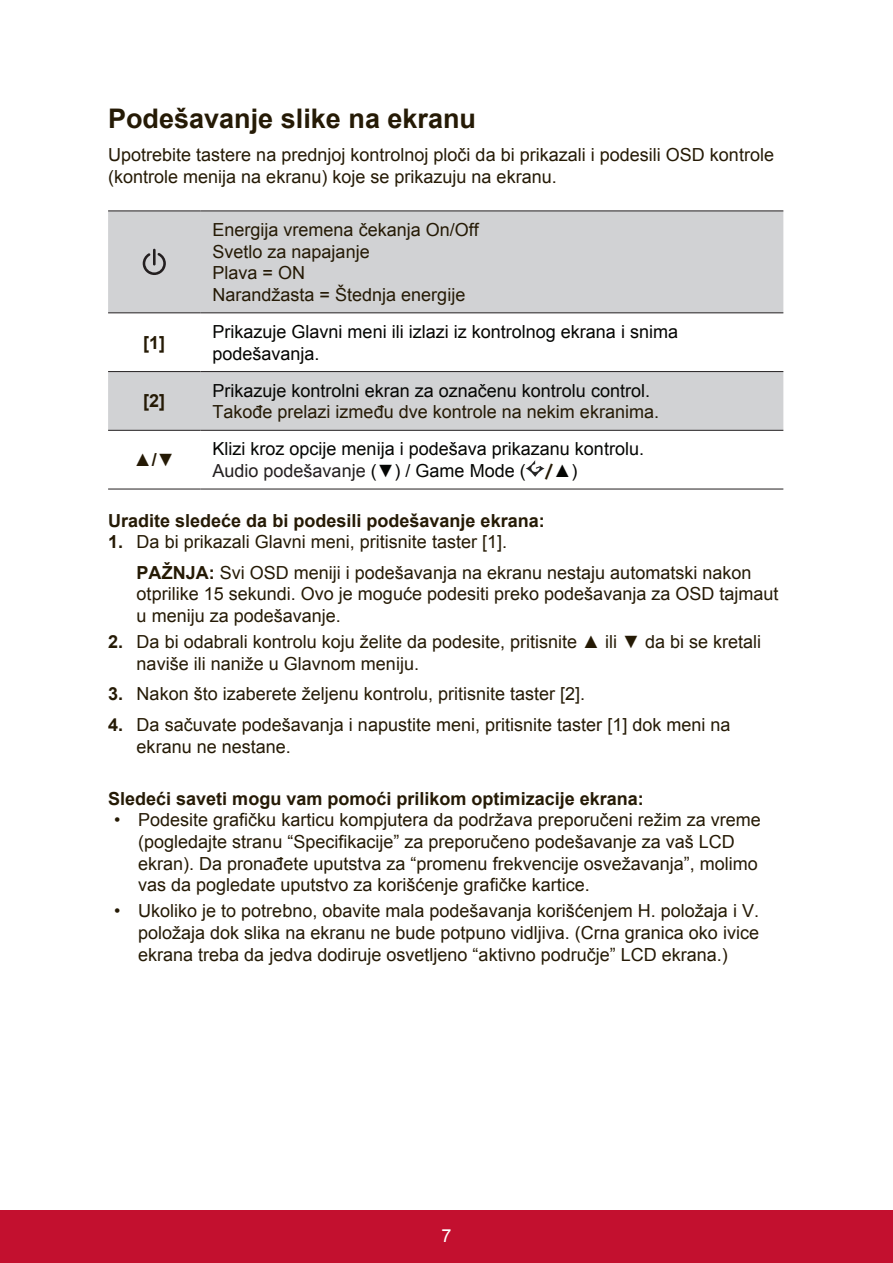
<style>
.page{position:relative;width:893px;height:1263px;background:#fff}
.page>*{position:absolute;margin:0;border:0;box-sizing:border-box;transform-origin:0 0}
.t1{font:700 27px "Arial";color:#251a05}
.t2{font:18px/21.6px "Arial";color:#251a05}
.t3{font:18px/21.6px "Arial";color:#040503}
.t4{font:700 18px "Arial";color:#251a05}
.t5{font:18px "Arial";color:#fff}
.s1{color:#231f20}
.s2{font-family:"DFN Hei W9 WIN BF";color:#251a05}
.s3{font-weight:700}
</style>
<div class="page">
<div style="left:0;top:1210px;width:892px;height:53px;background:#c3102f"></div>
<svg style="left:108px;top:211px;width:675px;height:219px;fill:#d1d2d4"></svg>
<hr style="left:108px;top:210px;width:92px;height:1px;background:#231f20">
<hr style="left:200px;top:210px;width:583px;height:1px;background:#231f20">
<hr style="left:108px;top:312px;width:92px;height:1px;background:#231f20">
<hr style="left:200px;top:312px;width:583px;height:1px;background:#231f20">
<hr style="left:108px;top:371px;width:92px;height:1px;background:#231f20">
<hr style="left:200px;top:371px;width:583px;height:1px;background:#231f20">
<hr style="left:108px;top:430px;width:92px;height:1px;background:#231f20">
<hr style="left:200px;top:430px;width:583px;height:1px;background:#231f20">
<hr style="left:108px;top:488px;width:92px;height:1px;background:#231f20">
<hr style="left:200px;top:488px;width:583px;height:1px;background:#231f20">
<svg style="left:143px;top:249px;width:23px;height:26px"></svg>
<svg style="left:526px;top:460px;width:18px;height:17px"></svg>
<h1 class="t1" style="left:108px;top:100px;width:369px">Podešavanje slike na ekranu</h1>
<p class="t2" style="left:108px;top:144px;width:667px">Upotrebite tastere na prednjoj kontrolnoj ploči da bi prikazali i podesili OSD kontrole (kontrole menija na ekranu) koje se prikazuju na ekranu.</p>
<p class="t2" style="left:212px;top:219px;width:268px">Energija vremena čekanja On/Off<br>Svetlo za napajanje<br>Plava = ON<br>Narandžasta = Štednja energije</p>
<p class="t4" style="left:143px;top:330px;width:23px">[1]</p>
<p class="t3" style="left:212px;top:321px;width:467px">Prikazuje Glavni meni ili izlazi iz kontrolnog ekrana i snima podešavanja.</p>
<p class="t4" style="left:143px;top:389px;width:23px">[2]</p>
<p class="t3" style="left:212px;top:380px;width:439px">Prikazuje kontrolni ekran za označenu kontrolu control.</p>
<p class="t2" style="left:212px;top:401px;width:448px">Takođe prelazi između dve kontrole na nekim ekranima.</p>
<p class="t4" style="left:134px;top:448px;width:42px">▲/▼</p>
<p class="t3" style="left:212px;top:438px;width:433px">Klizi kroz opcije menija i podešava prikazanu kontrolu.<br><span class="s1">Audio podešavanje</span> (▼) / Game Mode ( <span class="s2">/</span>▲)</p>
<p class="t4" style="left:108px;top:508px;width:438px">Uradite sledeće da bi podesili podešavanje ekrana:</p>
<p class="t2" style="left:137px;top:527px;width:616px;line-height:30.6px;text-indent:-28px"><span class="s3">1.</span> Da bi prikazali Glavni meni, pritisnite taster [1].<br><span class="s3">PAŽNJA:</span> Svi OSD meniji i podešavanja na ekranu nestaju automatski nakon</p>
<p class="t2" style="left:137px;top:583px;width:643px">otprilike 15 sekundi. Ovo je moguće podesiti preko podešavanja za OSD tajmaut u meniju za podešavanje.</p>
<p class="t2" style="left:137px;top:631px;width:625px;text-indent:-28px"><span class="s3">2.</span> Da bi odabrali kontrolu koju želite da podesite, pritisnite ▲ ili ▼ da bi se kretali naviše ili naniže u Glavnom meniju.</p>
<p class="t2" style="left:108px;top:683px;width:478px"><span class="s3">3.</span> Nakon što izaberete željenu kontrolu, pritisnite taster [2].</p>
<p class="t2" style="left:137px;top:714px;width:595px;text-indent:-28px"><span class="s3">4.</span> Da sačuvate podešavanja i napustite meni, pritisnite taster [1] dok meni na ekranu ne nestane.</p>
<p class="t4" style="left:108px;top:786px;width:537px">Sledeći saveti mogu vam pomoći prilikom optimizacije ekrana:</p>
<p class="t2" style="left:138px;top:809px;width:624px;text-indent:-24px">• Podesite grafičku karticu kompjutera da podržava preporučeni režim za vreme (pogledajte stranu “Specifikacije” za preporučeno podešavanje za vaš LCD ekran). Da pronađete uputstva za “promenu frekvencije osvežavanja”, molimo vas da pogledate uputstvo za korišćenje grafičke kartice.</p>
<p class="t2" style="left:138px;top:900px;width:622px;text-align:justify;text-indent:-24px">• Ukoliko je to potrebno, obavite mala podešavanja korišćenjem H. položaja i V. položaja dok slika na ekranu ne bude potpuno vidljiva. (Crna granica oko ivice ekrana treba da jedva dodiruje osvetljeno “aktivno područje” LCD ekrana.)</p>
<p class="t5" style="left:441px;top:1223px;width:12px">7</p>
</div>
